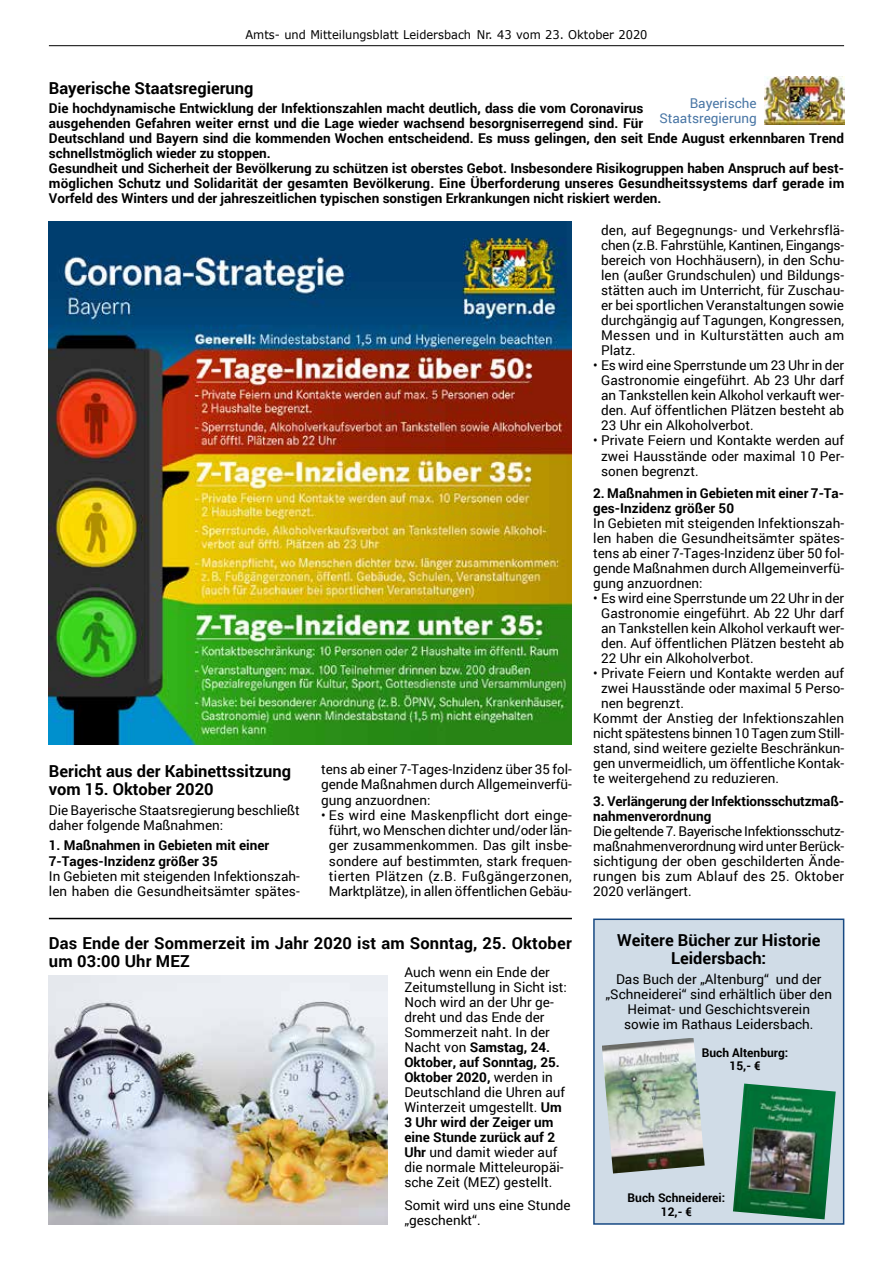
<style>
.page{position:relative;width:893px;height:1263px;background:#fff}
.page>*{position:absolute;margin:0;border:0;box-sizing:border-box;transform-origin:0 0}
.t1{font:700 16.5px/18px "Roboto";color:#000}
.t2{font:13.5px/15px "Roboto";color:#000;text-align:justify}
.t3{font:700 13.5px/15px "Roboto";color:#000}
.t4{font:13.5px/15px "Roboto";color:#4976a5;text-align:right}
.t5{font:12px "Verdana";color:#000;scale:.95 1}
.t6{font:700 12px/13.5px "Roboto";color:#000;text-align:center}
.s1{font-weight:700}
</style>
<div class="page">
<hr style="left:49px;top:45px;width:795px;height:1px;background:#000">
<img style="left:49px;top:221px;width:523px;height:523px">
<div style="left:593px;top:918px;width:251px;height:307px;background:#d0dce7;border:2px solid #174983"></div>
<img style="left:602px;top:1038px;width:103px;height:135px">
<img style="left:733px;top:1083px;width:103px;height:136px">
<img style="left:765px;top:77px;width:79px;height:48px">
<img style="left:49px;top:976px;width:339px;height:249px">
<hr style="left:49px;top:918px;width:523px;height:1px;background:#000">
<p class="t5" style="left:245px;top:27px;width:425px">Amts- und Mitteilungsblatt Leidersbach Nr. 43 vom 23. Oktober 2020</p>
<p class="t1" style="left:49px;top:78px;width:206px">Bayerische Staatsregierung</p>
<p class="t3" style="left:49px;top:100px;width:797px">Die hochdynamische Entwicklung der Infektionszahlen macht deutlich, dass die vom Coronavirus<br>ausgehenden Gefahren weiter ernst und die Lage wieder wachsend besorgniserregend sind. Für<br>Deutschland und Bayern sind die kommenden Wochen entscheidend. Es muss gelingen, den seit Ende August erkennbaren Trend schnellstmöglich wieder zu stoppen.<br>Gesundheit und Sicherheit der Bevölkerung zu schützen ist oberstes Gebot. Insbesondere Risikogruppen haben Anspruch auf best&shy;möglichen Schutz und Solidarität der gesamten Bevölkerung. Eine Überforderung unseres Gesundheitssystems darf gerade im Vorfeld des Winters und der jahreszeitlichen typischen sonstigen Erkrankungen nicht riskiert werden.</p>
<p class="t4" style="left:659px;top:95px;width:99px">Bayerische<br>Staatsregierung</p>
<p class="t1" style="left:49px;top:761px;width:244px">Bericht aus der Kabinettssitzung vom 15. Oktober 2020</p>
<p class="t2" style="left:49px;top:802px;width:252px">Die Bayerische Staatsregierung beschließt daher folgende Maßnahmen:</p>
<p class="t3" style="left:49px;top:837px;width:222px">1. Maßnahmen in Gebieten mit einer<br>7-Tages-Inzidenz größer 35</p>
<p class="t2" style="left:49px;top:868px;width:252px">In Gebieten mit steigenden Infektionszah&shy;len haben die Gesundheitsämter spätes-</p>
<p class="t2" style="left:321px;top:761px;width:252px">tens ab einer 7-Tages-Inzidenz über 35 fol&shy;gende Maßnahmen durch Allgemeinverfü&shy;gung anzuordnen:</p>
<p class="t2" style="left:321px;top:807px;width:252px;text-align:center">• Es wird eine Maskenpflicht dort einge&shy;führt, wo Menschen dichter und/oder län&shy;ger zusammenkommen. Das gilt insbe&shy;sondere auf bestimmten, stark frequen&shy;tierten Plätzen (z.B. Fußgängerzonen, Marktplätze), in allen öffentlichen Gebäu-</p>
<p class="t1" style="left:49px;top:933px;width:524px">Das Ende der Sommerzeit im Jahr 2020 ist am Sonntag, 25. Oktober um 03:00 Uhr MEZ</p>
<p class="t2" style="left:404px;top:964px;width:164px;text-align:left">Auch wenn ein Ende der<br>Zeitumstellung in Sicht ist:<br>Noch wird an der Uhr ge&shy;dreht und das Ende der<br>Sommerzeit naht. In der<br>Nacht von <span class="s1">Samstag, 24.<br>Oktober, auf Sonntag, 25.<br>Oktober 2020,</span> werden in<br>Deutschland die Uhren auf<br>Winterzeit umgestellt. <span class="s1">Um<br>3 Uhr wird der Zeiger um eine Stunde zurück auf 2<br>Uhr</span> und damit wieder auf die normale Mitteleuropäi&shy;sche Zeit (MEZ) gestellt.</p>
<p class="t2" style="left:404px;top:1197px;width:168px">Somit wird uns eine Stunde „geschenkt“.</p>
<p class="t2" style="left:601px;top:222px;width:244px">den, auf Begegnungs- und Verkehrsflä&shy;chen (z.B. Fahrstühle, Kantinen, Eingangs&shy;bereich von Hochhäusern), in den Schu&shy;len (außer Grundschulen) und Bildungs&shy;stätten auch im Unterricht, für Zuschau&shy;er bei sportlichen Veranstaltungen sowie durchgängig auf Tagungen, Kongressen, Messen und in Kulturstätten auch am Platz.</p>
<p class="t2" style="left:601px;top:358px;width:244px;text-indent:-8px">• Es wird eine Sperrstunde um 23 Uhr in der Gastronomie eingeführt. Ab 23 Uhr darf an Tankstellen kein Alkohol verkauft wer&shy;den. Auf öffentlichen Plätzen besteht ab 23 Uhr ein Alkoholverbot.</p>
<p class="t2" style="left:601px;top:433px;width:245px;text-indent:-8px">• Private Feiern und Kontakte werden auf zwei Hausstände oder maximal 10 Per&shy;sonen begrenzt.</p>
<p class="t3" style="left:593px;top:485px;width:252px">2. Maßnahmen in Gebieten mit einer 7-Ta&shy;ges-Inzidenz größer 50</p>
<p class="t2" style="left:593px;top:515px;width:252px">In Gebieten mit steigenden Infektionszah&shy;len haben die Gesundheitsämter spätes&shy;tens ab einer 7-Tages-Inzidenz über 50 fol&shy;gende Maßnahmen durch Allgemeinverfü&shy;gung anzuordnen:</p>
<p class="t2" style="left:601px;top:590px;width:244px;text-indent:-8px">• Es wird eine Sperrstunde um 22 Uhr in der Gastronomie eingeführt. Ab 22 Uhr darf an Tankstellen kein Alkohol verkauft wer&shy;den. Auf öffentlichen Plätzen besteht ab 22 Uhr ein Alkoholverbot.</p>
<p class="t2" style="left:593px;top:665px;width:252px">• Private Feiern und Kontakte werden auf</p>
<p class="t2" style="left:601px;top:680px;width:244px">zwei Hausstände oder maximal 5 Perso-</p>
<p class="t2" style="left:601px;top:695px;width:84px">nen begrenzt.</p>
<p class="t2" style="left:593px;top:710px;width:252px">Kommt der Anstieg der Infektionszahlen</p>
<p class="t2" style="left:593px;top:725px;width:252px">nicht spätestens binnen 10 Tagen zum Still-</p>
<p class="t2" style="left:593px;top:740px;width:252px">stand, sind weitere gezielte Beschränkun-</p>
<p class="t2" style="left:593px;top:755px;width:252px">gen unvermeidlich, um öffentliche Kontak-</p>
<p class="t2" style="left:593px;top:770px;width:188px">te weitergehend zu reduzieren.</p>
<p class="t3" style="left:593px;top:793px;width:252px">3. Verlängerung der Infektionsschutzmaß&shy;nahmenverordnung</p>
<p class="t2" style="left:593px;top:823px;width:252px">Die geltende 7. Bayerische Infektionsschutz&shy;maßnahmenverordnung wird unter Berück&shy;sichtigung der oben geschilderten Ände&shy;rungen bis zum Ablauf des 25. Oktober 2020 verlängert.</p>
<p class="t1" style="left:617px;top:931px;width:205px;text-align:center">Weitere Bücher zur Historie<br>Leidersbach:</p>
<p class="t2" style="left:605px;top:971px;width:228px;text-align:center">Das Buch der „Altenburg“ und der „Schneiderei“ sind erhältlich über den Heimat- und Geschichtsverein<br>sowie im Rathaus Leidersbach.</p>
<p class="t6" style="left:702px;top:1045px;width:88px">Buch Altenburg:<br>15,- €</p>
<p class="t6" style="left:627px;top:1191px;width:99px">Buch Schneiderei:<br>12,- €</p>
</div>
